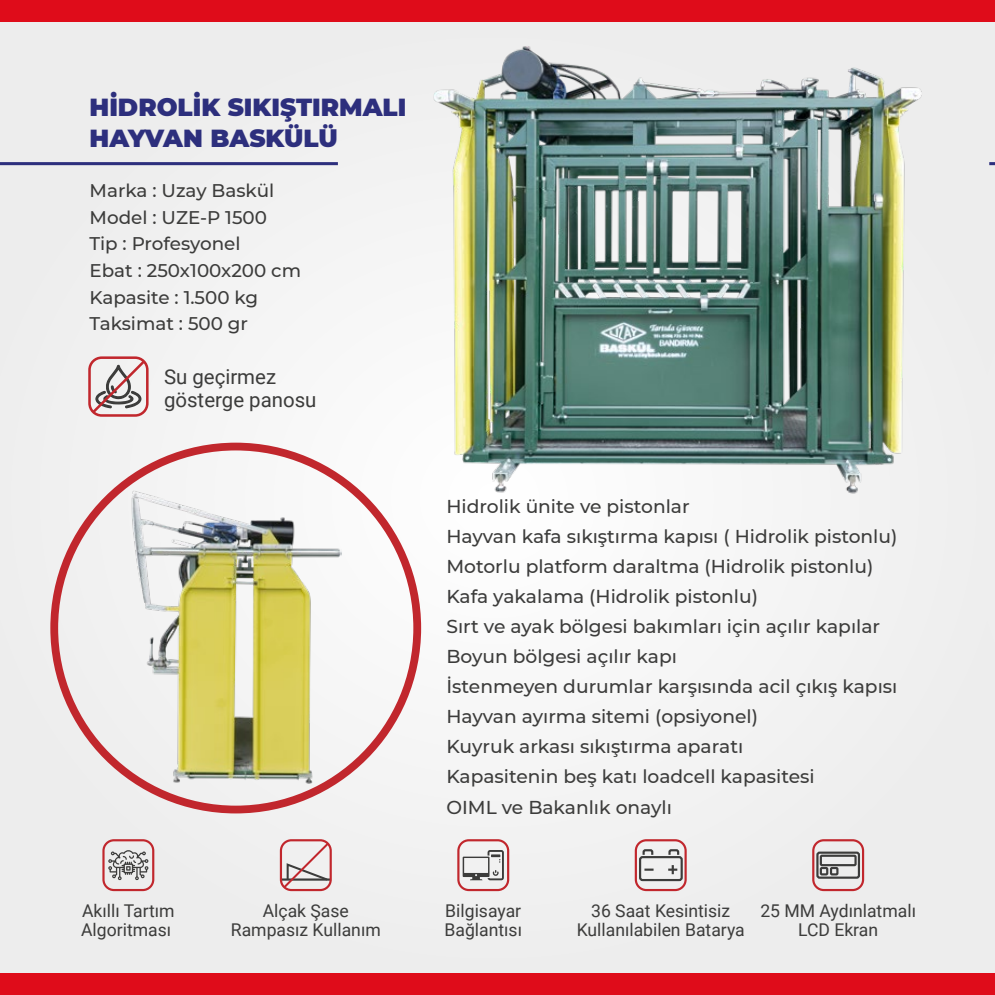
<style>
.page{position:relative;width:995px;height:995px;background:#fff}
.page>*{position:absolute;margin:0;border:0;box-sizing:border-box;transform-origin:0 0}
.t1{font:900 24.6px/30.8px "Montserrat";color:#2d2f7d}
.t2{font:20.4px/22.6px "Roboto";color:#3c3c3b}
.t3{font:500 18.6px/30px "Montserrat";color:#3c3c3b}
.t4{font:500 18.3px/26.7px "Montserrat";color:#3c3c3b}
.t5{font:17.55px/19.5px "Roboto";color:#3c3c3b;text-align:center}
</style>
<div class="page">
<div style="left:987px;top:0;width:8px;height:995px;background:#ededed"></div>
<div style="left:987px;top:973px;width:8px;height:22px;background:#df0c1a"></div>
<div style="left:987px;top:0;width:8px;height:22px;background:#df0c1a"></div>
<div style="left:0;top:0;width:987px;height:995px;background:#f0f0f0"></div>
<div style="left:0;top:973px;width:987px;height:22px;background:#df0c1a"></div>
<div style="left:0;top:0;width:987px;height:22px;background:#df0c1a"></div>
<hr style="left:0;top:162px;width:338px;height:3px;background:#2d2f7d">
<div style="left:88px;top:356px;width:61px;height:61px;border:3px solid #c1272d;border-radius:12px"></div>
<svg style="left:108px;top:850px;width:41px;height:30px"></svg>
<svg style="left:463px;top:850px;width:41px;height:30px"></svg>
<div style="left:639px;top:856px;width:44px;height:25px;border:2px solid #3c3c3b;border-radius:2px"></div>
<svg style="left:641px;top:849px;width:13px;height:8px"></svg>
<svg style="left:667px;top:849px;width:13px;height:8px"></svg>
<svg style="left:644px;top:869px;width:10px;height:2px"></svg>
<svg style="left:668px;top:865px;width:9px;height:9px"></svg>
<div style="left:816px;top:852px;width:44px;height:27px;border:2px solid #3c3c3b;border-radius:2px"></div>
<div style="left:820px;top:855px;width:37px;height:11px;border:2px solid #3c3c3b"></div>
<div style="left:820px;top:867px;width:8px;height:8px;border:2px solid #3c3c3b"></div>
<div style="left:830px;top:867px;width:8px;height:8px;border:2px solid #3c3c3b"></div>
<svg style="left:90px;top:358px;width:58px;height:58px"></svg>
<div style="left:102px;top:839px;width:52px;height:52px;border:2px solid #c1272d;border-radius:10px"></div>
<div style="left:280px;top:839px;width:52px;height:52px;border:2px solid #c1272d;border-radius:10px"></div>
<div style="left:457px;top:839px;width:52px;height:52px;border:2px solid #c1272d;border-radius:10px"></div>
<div style="left:635px;top:839px;width:52px;height:52px;border:2px solid #c1272d;border-radius:10px"></div>
<div style="left:812px;top:839px;width:52px;height:52px;border:2px solid #c1272d;border-radius:10px"></div>
<svg style="left:281px;top:841px;width:50px;height:49px"></svg>
<img style="left:312px;top:46px;width:683px;height:467px">
<img style="left:128px;top:448px;width:213px;height:366px">
<h1 class="t1" style="left:90px;top:91px;width:318px">HİDROLİK SIKIŞTIRMALI<br>HAYVAN BASKÜLÜ</h1>
<p class="t4" style="left:90px;top:177px;width:213px">Marka : Uzay Baskül<br>Model : UZE-P 1500<br>Tip : Profesyonel<br>Ebat : 250x100x200 cm<br>Kapasite : 1.500 kg<br>Taksimat : 500 gr</p>
<p class="t2" style="left:164px;top:365px;width:154px">Su geçirmez gösterge panosu</p>
<p class="t3" style="left:446px;top:491px;width:453px">Hidrolik ünite ve pistonlar<br>Hayvan kafa sıkıştırma kapısı ( Hidrolik pistonlu)<br>Motorlu platform daraltma (Hidrolik pistonlu)<br>Kafa yakalama (Hidrolik pistonlu)<br>Sırt ve ayak bölgesi bakımları için açılır kapılar Boyun bölgesi açılır kapı<br>İstenmeyen durumlar karşısında acil çıkış kapısı Hayvan ayırma sitemi (opsiyonel)<br>Kuyruk arkası sıkıştırma aparatı<br>Kapasitenin beş katı loadcell kapasitesi<br>OIML ve Bakanlık onaylı</p>
<p class="t5" style="left:81px;top:900px;width:95px;text-align:left">Akıllı Tartım<br>Algoritması</p>
<p class="t5" style="left:231px;top:900px;width:151px">Alçak Şase<br>Rampasız Kullanım</p>
<p class="t5" style="left:445px;top:900px;width:79px;text-align:left">Bilgisayar<br>Bağlantısı</p>
<p class="t5" style="left:577px;top:900px;width:170px">36 Saat Kesintisiz<br>Kullanılabilen Batarya</p>
<p class="t5" style="left:760px;top:900px;width:157px">25 MM Aydınlatmalı<br>LCD Ekran</p>
</div>
